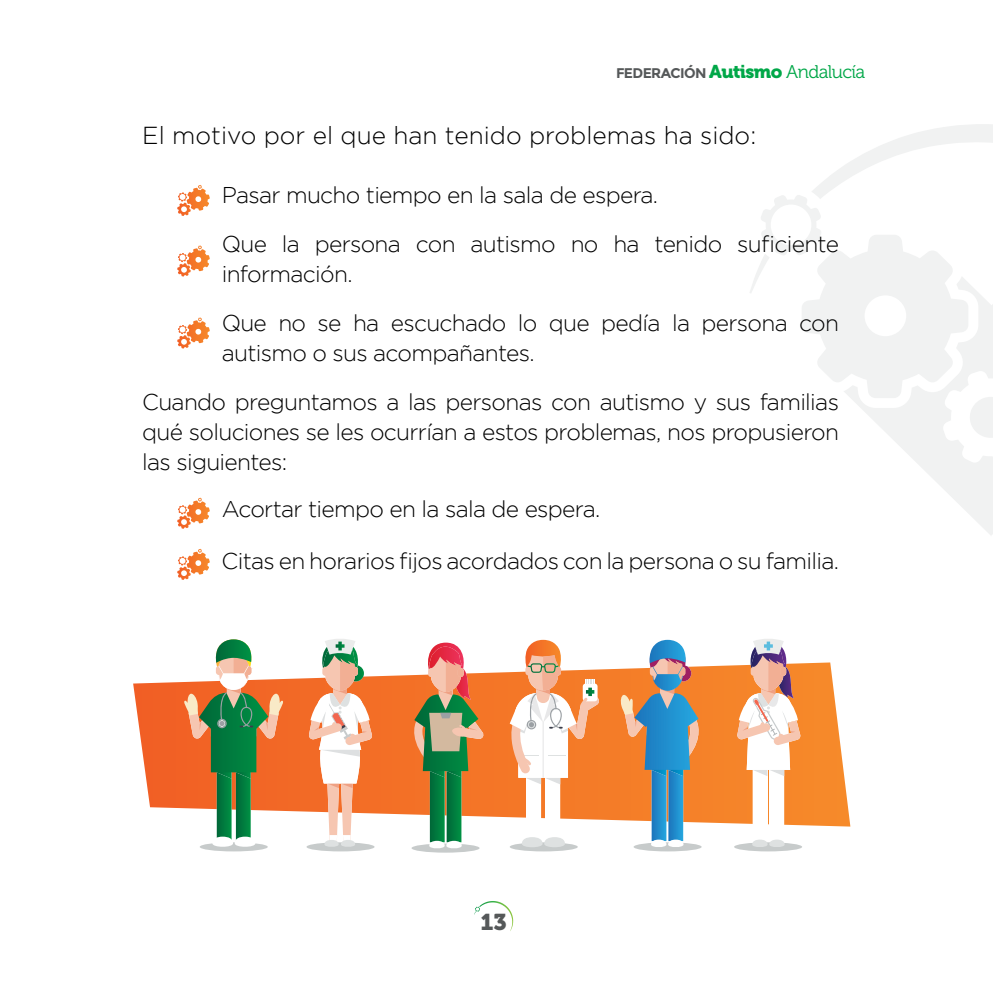
<style>
.page{position:relative;width:993px;height:993px;background:#fff}
.page>*{position:absolute;margin:0;border:0;box-sizing:border-box;transform-origin:0 0}
.t1{font:300 24.5px "Gotham";color:#000}
.t2{font:300 22.75px/49px "Gotham";letter-spacing:-.03em;color:#000}
.t3{font:22.75px "Museo 900";color:#555859}
.t4{font:700 14px "Montserrat";letter-spacing:-.045em;color:#555859}
.s1{font-family:"Museo 900";font-weight:400;font-size:18.38px;color:#00a748}
.s2{font-family:"Museo 300";font-weight:400;font-size:18.38px;color:#00a748}
</style>
<div class="page">
<svg style="left:475px;top:901px;width:38px;height:29px"></svg>
<svg style="left:750px;top:124px;width:242px;height:411px"></svg>
<svg style="left:177px;top:185px;width:33px;height:26px"></svg>
<svg style="left:177px;top:245px;width:33px;height:26px"></svg>
<svg style="left:177px;top:317px;width:33px;height:26px"></svg>
<svg style="left:177px;top:497px;width:33px;height:27px"></svg>
<svg style="left:177px;top:548px;width:33px;height:27px"></svg>
<svg style="left:362px;top:662px;width:488px;height:164px;background:#f58e44"></svg>
<div style="left:733px;top:842px;width:68px;height:9px;background:#c7cbcb;border-radius:50%"></div>
<div style="left:752px;top:768px;width:15px;height:72px;background:#fff"></div>
<div style="left:769px;top:768px;width:15px;height:72px;background:#fff"></div>
<svg style="left:752px;top:839px;width:32px;height:8px"></svg>
<svg style="left:736px;top:639px;width:64px;height:136px"></svg>
<div style="left:633px;top:842px;width:68px;height:9px;background:#c7cbcb;border-radius:50%"></div>
<svg style="left:619px;top:639px;width:83px;height:208px"></svg>
<div style="left:509px;top:842px;width:68px;height:9px;background:#c7cbcb;border-radius:50%"></div>
<div style="left:526px;top:773px;width:15px;height:67px;background:#fff"></div>
<div style="left:545px;top:773px;width:15px;height:67px;background:#fff"></div>
<svg style="left:521px;top:837px;width:43px;height:10px"></svg>
<svg style="left:502px;top:639px;width:97px;height:145px"></svg>
<svg style="left:306px;top:781px;width:68px;height:70px"></svg>
<svg style="left:316px;top:741px;width:48px;height:42px"></svg>
<svg style="left:309px;top:639px;width:63px;height:117px"></svg>
<div style="left:200px;top:842px;width:68px;height:9px;background:#c7cbcb;border-radius:50%"></div>
<svg style="left:183px;top:639px;width:101px;height:208px"></svg>
<div style="left:411px;top:843px;width:68px;height:9px;background:#c7cbcb;border-radius:50%"></div>
<svg style="left:408px;top:642px;width:75px;height:206px"></svg>
<p class="t4" style="left:616px;top:65px;width:251px">FEDERACIÓN <span class="s1">Autismo</span> <span class="s2">Andalucía</span></p>
<p class="t1" style="left:142px;top:122px;width:615px">El motivo por el que han tenido problemas ha sido:</p>
<p class="t2" style="left:222px;top:170px;width:618px">Pasar mucho tiempo en la sala de espera.<br>Que la persona con autismo no ha tenido suficiente</p>
<p class="t2" style="left:222px;top:249px;width:618px">información.<br>Que no se ha escuchado lo que pedía la persona con</p>
<p class="t2" style="left:142px;top:328px;width:698px;text-indent:79px">autismo o sus acompañantes.<br>Cuando preguntamos a las personas con autismo y sus familias</p>
<p class="t2" style="left:142px;top:416px;width:698px;line-height:29.8px">qué soluciones se les ocurrían a estos problemas, nos propusieron las siguientes:</p>
<p class="t2" style="left:221px;top:484px;width:380px">Acortar tiempo en la sala de espera.</p>
<p class="t2" style="left:221px;top:536px;width:618px">Citas en horarios fijos acordados con la persona o su familia.</p>
<p class="t3" style="left:480px;top:909px;width:28px">13</p>
</div>
